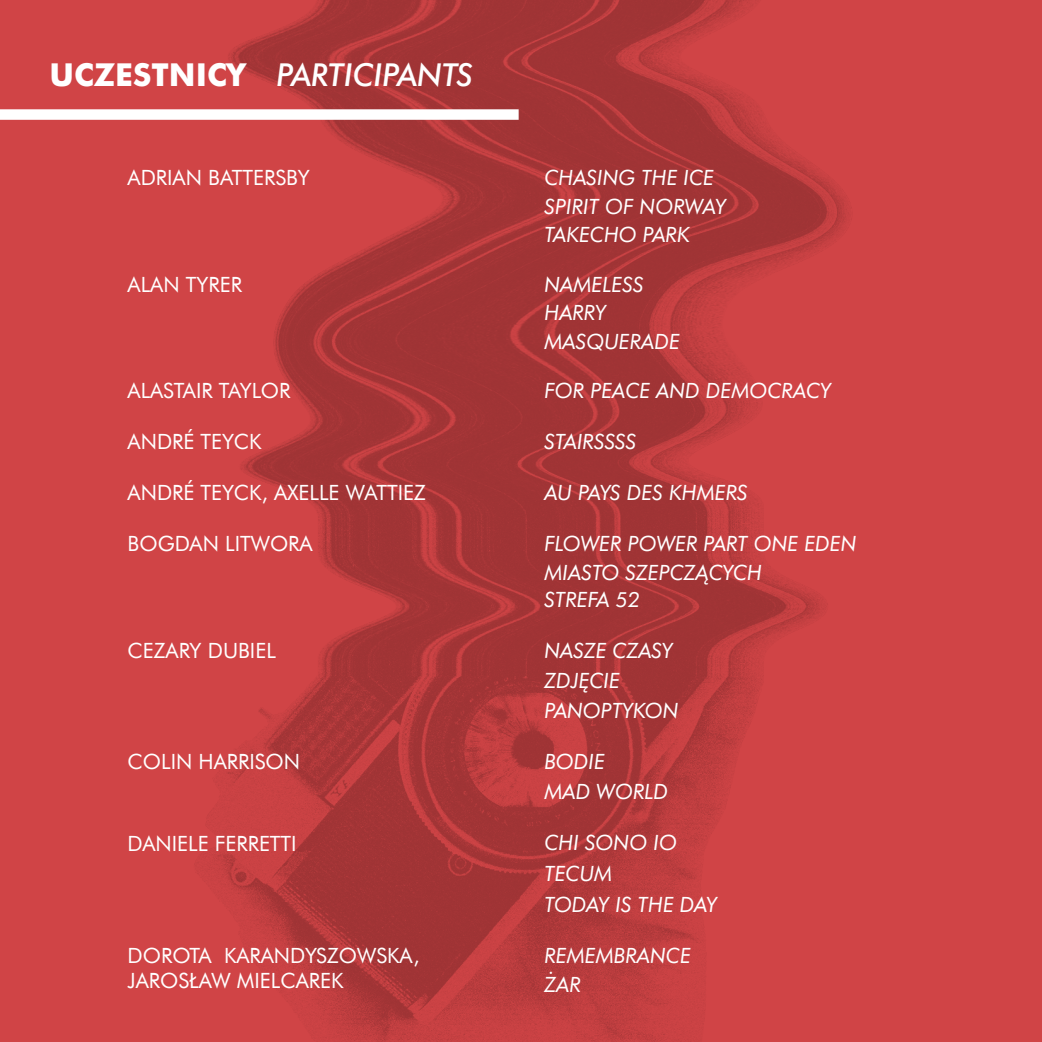
<style>
.page{position:relative;width:1042px;height:1042px;background:#fff}
.page>*{position:absolute;margin:0;border:0;box-sizing:border-box;transform-origin:0 0}
.t1{font:italic 31.5px "Futura Md EU";color:#fff}
.t2{font:italic 21px/30.8px "Futura EU";color:#fff}
.t3{font:21px/25.2px "Futura EU";color:#fff}
.s1{font-family:"Futura EU";font-weight:700;font-style:normal}
</style>
<div class="page">
<img style="left:0;top:0;width:1036px;height:1042px">
<div style="left:1036px;top:0;width:6px;height:1042px;background:#d04446"></div>
<div style="left:0;top:109px;width:519px;height:11px;background:#fff"></div>
<h1 class="t1" style="left:50px;top:56px;width:425px"><span class="s1">UCZESTNICY</span> PARTICIPANTS</h1>
<p class="t3" style="left:128px;top:166px;width:184px">ADRIAN BATTERSBY</p>
<p class="t2" style="left:544px;top:163px;width:171px">CHASING THE ICE</p>
<p class="t2" style="left:544px;top:192px;width:183px;line-height:28.5px">SPIRIT OF NORWAY<br>TAKECHO PARK</p>
<p class="t3" style="left:128px;top:272px;width:116px">ALAN TYRER</p>
<p class="t2" style="left:544px;top:269px;width:101px">NAMELESS</p>
<p class="t2" style="left:544px;top:298px;width:63px">HARRY</p>
<p class="t2" style="left:544px;top:326px;width:137px">MASQUERADE</p>
<p class="t3" style="left:128px;top:379px;width:164px">ALASTAIR TAYLOR</p>
<p class="t3" style="left:128px;top:430px;width:135px">ANDRÉ TEYCK</p>
<p class="t3" style="left:128px;top:481px;width:300px">ANDRÉ TEYCK, AXELLE WATTIEZ</p>
<p class="t3" style="left:128px;top:532px;width:187px">BOGDAN LITWORA</p>
<p class="t2" style="left:544px;top:376px;width:288px">FOR PEACE AND DEMOCRACY</p>
<p class="t2" style="left:544px;top:427px;width:94px">STAIRSSSS</p>
<p class="t2" style="left:544px;top:478px;width:205px">AU PAYS DES KHMERS</p>
<p class="t2" style="left:544px;top:529px;width:313px">FLOWER POWER PART ONE EDEN</p>
<p class="t2" style="left:544px;top:559px;width:219px;line-height:27.5px">MIASTO SZEPCZĄCYCH<br>STREFA 52</p>
<p class="t3" style="left:128px;top:638px;width:150px">CEZARY DUBIEL</p>
<p class="t2" style="left:544px;top:635px;width:130px">NASZE CZASY</p>
<p class="t2" style="left:544px;top:666px;width:136px;line-height:30.1px">ZDJĘCIE<br>PANOPTYKON</p>
<p class="t3" style="left:128px;top:750px;width:174px">COLIN HARRISON</p>
<p class="t2" style="left:544px;top:747px;width:62px">BODIE</p>
<p class="t2" style="left:544px;top:777px;width:125px">MAD WORLD</p>
<p class="t3" style="left:128px;top:831px;width:171px">DANIELE FERRETTI</p>
<p class="t3" style="left:128px;top:943px;width:293px">DOROTA KARANDYSZOWSKA,<br>JAROSŁAW MIELCAREK</p>
<p class="t2" style="left:544px;top:828px;width:174px">CHI SONO IO<br>TECUM<br>TODAY IS THE DAY</p>
<p class="t2" style="left:544px;top:941px;width:148px;line-height:29.4px">REMEMBRANCE<br>ŻAR</p>
</div>
